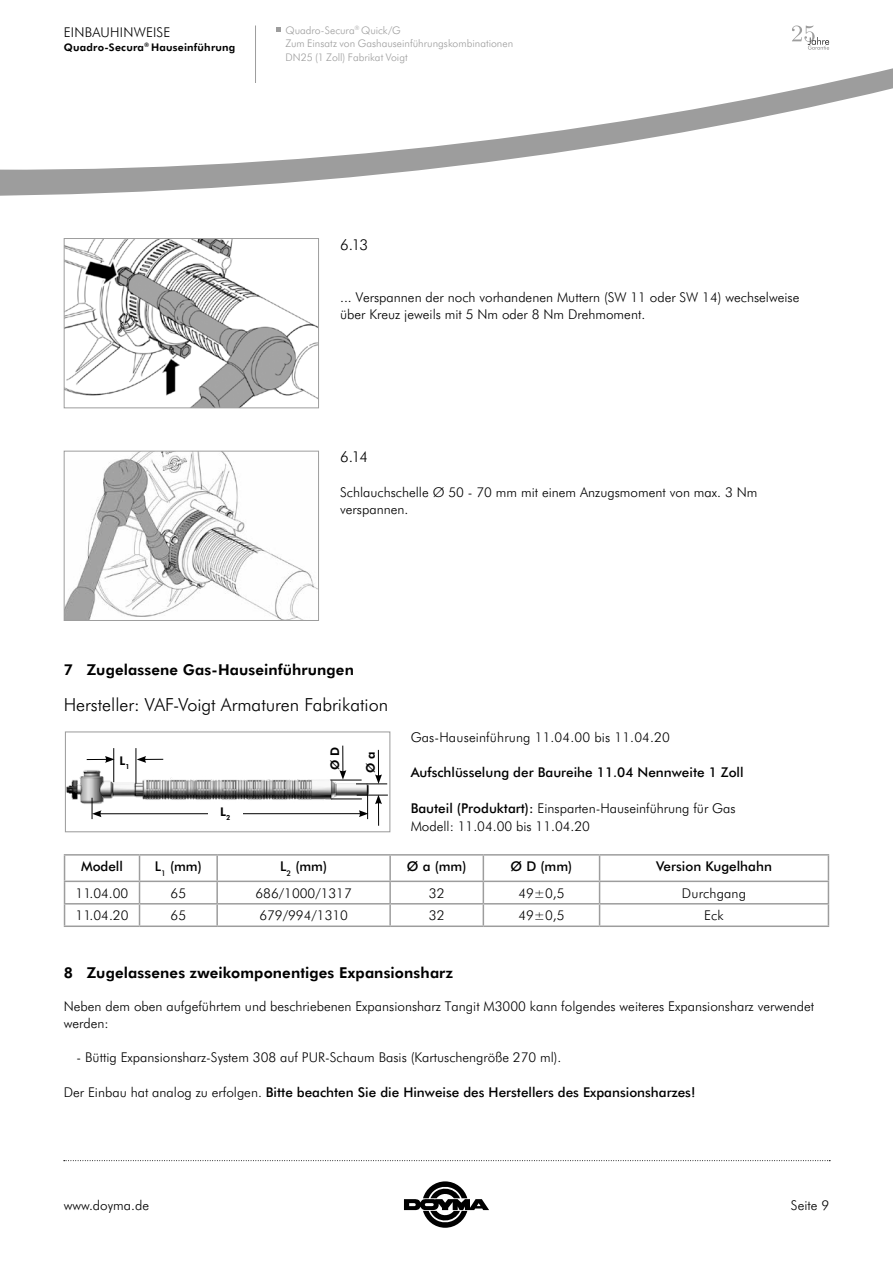
<style>
.page{position:relative;width:893px;height:1263px;background:#fff}
.page>*{position:absolute;margin:0;border:0;box-sizing:border-box;transform-origin:0 0}
.t1{font:300 18px "Futura BT";color:#000}
.t2{font:700 15px "Futura BT";letter-spacing:.01em;color:#000}
.t3{font:300 15px "Futura BT";color:#000}
.t4{font:300 13.5px/17.2px "Futura BT";color:#000}
.t5{font:500 13.5px "Futura BT";color:#000}
.t6{font:300 13.5px "Futura BT";letter-spacing:.02em;color:#000}
.t7{font:700 12px "Futura BT";color:#000}
.t8{font:300 10.5px/13.5px "Futura BT";color:#9d9d9d}
.t9{font:700 10.5px "Futura BT";letter-spacing:.02em;color:#000}
.s1{font-weight:500}
.s2{font-weight:300}
</style>
<div class="page">
<svg style="left:0;top:25px;width:893px;height:171px"></svg>
<svg style="left:64px;top:1160px;width:766px;height:1px"></svg>
<svg style="left:404px;top:1181px;width:85px;height:47px"></svg>
<hr style="left:255px;top:26px;width:1px;height:57px;background:#9d9d9d">
<svg style="left:792px;top:26px;width:37px;height:24px"></svg>
<svg style="left:276px;top:28px;width:5px;height:4px"></svg>
<hr style="left:64px;top:854px;width:76px;height:2px;background:#9d9d9d">
<hr style="left:140px;top:854px;width:77px;height:2px;background:#9d9d9d">
<hr style="left:217px;top:854px;width:173px;height:2px;background:#9d9d9d">
<hr style="left:216px;top:856px;width:2px;height:24px;background:#9d9d9d">
<hr style="left:390px;top:854px;width:93px;height:2px;background:#9d9d9d">
<hr style="left:389px;top:856px;width:2px;height:24px;background:#9d9d9d">
<hr style="left:483px;top:854px;width:117px;height:2px;background:#9d9d9d">
<hr style="left:600px;top:854px;width:229px;height:2px;background:#9d9d9d">
<hr style="left:64px;top:880px;width:76px;height:2px;background:#9d9d9d">
<hr style="left:140px;top:880px;width:77px;height:2px;background:#9d9d9d">
<hr style="left:217px;top:880px;width:173px;height:2px;background:#9d9d9d">
<hr style="left:216px;top:882px;width:2px;height:21px;background:#9d9d9d">
<hr style="left:390px;top:880px;width:93px;height:2px;background:#9d9d9d">
<hr style="left:389px;top:882px;width:2px;height:21px;background:#9d9d9d">
<hr style="left:483px;top:880px;width:117px;height:2px;background:#9d9d9d">
<hr style="left:600px;top:880px;width:229px;height:2px;background:#9d9d9d">
<hr style="left:64px;top:903px;width:76px;height:1px;background:#9d9d9d">
<svg style="left:64px;top:856px;width:1px;height:69px"></svg>
<hr style="left:140px;top:903px;width:77px;height:1px;background:#9d9d9d">
<svg style="left:139px;top:856px;width:1px;height:69px"></svg>
<hr style="left:217px;top:903px;width:173px;height:1px;background:#9d9d9d">
<hr style="left:216px;top:904px;width:2px;height:21px;background:#9d9d9d">
<hr style="left:390px;top:903px;width:93px;height:1px;background:#9d9d9d">
<hr style="left:389px;top:904px;width:2px;height:21px;background:#9d9d9d">
<hr style="left:483px;top:903px;width:117px;height:1px;background:#9d9d9d">
<svg style="left:483px;top:856px;width:1px;height:69px"></svg>
<hr style="left:600px;top:903px;width:229px;height:1px;background:#9d9d9d">
<svg style="left:599px;top:856px;width:1px;height:69px"></svg>
<svg style="left:828px;top:856px;width:1px;height:69px"></svg>
<hr style="left:64px;top:925px;width:76px;height:2px;background:#9d9d9d">
<hr style="left:140px;top:925px;width:77px;height:2px;background:#9d9d9d">
<hr style="left:217px;top:925px;width:173px;height:2px;background:#9d9d9d">
<hr style="left:390px;top:925px;width:93px;height:2px;background:#9d9d9d">
<hr style="left:483px;top:925px;width:117px;height:2px;background:#9d9d9d">
<hr style="left:600px;top:925px;width:229px;height:2px;background:#9d9d9d">
<img style="left:67px;top:745px;width:321px;height:75px">
<div style="left:65px;top:731px;width:325px;height:101px;border:1px solid #9d9d9d"></div>
<hr style="left:367px;top:785px;width:1px;height:34px;background:#000">
<hr style="left:99px;top:813px;width:262px;height:1px;background:#000">
<svg style="left:92px;top:798px;width:10px;height:21px"></svg>
<svg style="left:359px;top:810px;width:9px;height:7px"></svg>
<hr style="left:136px;top:748px;width:1px;height:36px;background:#000">
<hr style="left:113px;top:748px;width:1px;height:34px;background:#000">
<svg style="left:87px;top:756px;width:27px;height:7px"></svg>
<svg style="left:137px;top:756px;width:26px;height:7px"></svg>
<svg style="left:375px;top:796px;width:7px;height:30px"></svg>
<svg style="left:375px;top:750px;width:7px;height:33px"></svg>
<svg style="left:339px;top:746px;width:7px;height:34px"></svg>
<hr style="left:356px;top:783px;width:31px;height:1px;background:#000">
<hr style="left:330px;top:780px;width:32px;height:1px;background:#000">
<hr style="left:357px;top:795px;width:31px;height:1px;background:#000">
<hr style="left:331px;top:798px;width:31px;height:1px;background:#000">
<div style="left:208px;top:806px;width:35px;height:18px;background:#fff"></div>
<img style="left:66px;top:453px;width:251px;height:166px">
<div style="left:64px;top:451px;width:255px;height:170px;border:1px solid #9d9d9d"></div>
<img style="left:66px;top:240px;width:251px;height:166px">
<div style="left:64px;top:238px;width:255px;height:170px;border:1px solid #9d9d9d"></div>
<p class="t6" style="left:64px;top:23px;width:108px">EINBAUHINWEISE</p>
<p class="t9" style="left:64px;top:40px;width:173px">Quadro-Secura<sup>®</sup> Hauseinführung</p>
<p class="t8" style="left:285px;top:23px;width:229px">Quadro-Secura<sup>®</sup> Quick/G<br>Zum Einsatz von Gashauseinführungskombinationen<br>DN25 (1 Zoll) Fabrikat Voigt</p>
<p class="t3" style="left:340px;top:234px;width:29px">6.13</p>
<p class="t4" style="left:340px;top:288px;width:461px">... Verspannen der noch vorhandenen Muttern (SW 11 oder SW 14) wechselweise über Kreuz jeweils mit 5 Nm oder 8 Nm Drehmoment.</p>
<p class="t3" style="left:340px;top:447px;width:29px">6.14</p>
<p class="t4" style="left:340px;top:483px;width:419px">Schlauchschelle Ø 50 - 70 mm mit einem Anzugsmoment von max. 3 Nm verspannen.</p>
<p class="t2" style="left:64px;top:659px;width:292px">7 Zugelassene Gas-Hauseinführungen</p>
<h1 class="t1" style="left:64px;top:693px;width:326px">Hersteller: VAF-Voigt Armaturen Fabrikation</h1>
<p class="t7" style="left:119px;top:752px;width:12px">L<sub>1</sub></p>
<p class="t7" style="left:326px;top:770px;width:25px;rotate:-90deg">Ø D</p>
<p class="t7" style="left:362px;top:773px;width:23px;rotate:-90deg">Ø a</p>
<p class="t7" style="left:220px;top:803px;width:12px">L<sub>2</sub></p>
<p class="t4" style="left:411px;top:728px;width:261px">Gas-Hauseinführung 11.04.00 bis 11.04.20</p>
<p class="t5" style="left:411px;top:763px;width:335px">Aufschlüsselung der Baureihe 11.04 Nennweite 1 Zoll</p>
<p class="t4" style="left:411px;top:798px;width:327px;line-height:18px"><span class="s1">Bauteil (Produktart):</span> Einsparten-Hauseinführung für Gas<br>Modell: 11.04.00 bis 11.04.20</p>
<p class="t5" style="left:81px;top:857px;width:44px">Modell</p>
<p class="t5" style="left:155px;top:857px;width:48px">L<sub>1</sub> (mm)</p>
<p class="t5" style="left:280px;top:857px;width:48px">L<sub>2</sub> (mm)</p>
<p class="t5" style="left:407px;top:857px;width:61px">Ø a (mm)</p>
<p class="t5" style="left:511px;top:857px;width:63px">Ø D (mm)</p>
<p class="t5" style="left:656px;top:857px;width:117px">Version Kugelhahn</p>
<p class="t4" style="left:76px;top:884px;width:54px">11.04.00</p>
<p class="t4" style="left:170px;top:884px;width:17px">65</p>
<p class="t4" style="left:255px;top:884px;width:98px">686/1000/1317</p>
<p class="t4" style="left:429px;top:884px;width:17px">32</p>
<p class="t4" style="left:518px;top:884px;width:48px">49±0,5</p>
<p class="t4" style="left:682px;top:884px;width:66px">Durchgang</p>
<p class="t4" style="left:76px;top:906px;width:54px">11.04.20</p>
<p class="t4" style="left:171px;top:906px;width:17px">65</p>
<p class="t4" style="left:259px;top:906px;width:90px">679/994/1310</p>
<p class="t4" style="left:429px;top:906px;width:17px">32</p>
<p class="t4" style="left:518px;top:906px;width:48px">49±0,5</p>
<p class="t4" style="left:704px;top:906px;width:21px">Eck</p>
<p class="t2" style="left:64px;top:962px;width:391px">8 Zugelassenes zweikomponentiges Expansionsharz</p>
<p class="t4" style="left:64px;top:997px;width:752px">Neben dem oben aufgeführtem und beschriebenen Expansionsharz Tangit M3000 kann folgendes weiteres Expansionsharz verwendet werden:</p>
<p class="t4" style="left:77px;top:1048px;width:486px">- Büttig Expansionsharz-System 308 auf PUR-Schaum Basis (Kartuschengröße 270 ml).</p>
<p class="t5" style="left:64px;top:1082px;width:633px"><span class="s2">Der Einbau hat analog zu erfolgen.</span> Bitte beachten Sie die Hinweise des Herstellers des Expansionsharzes!</p>
<p class="t4" style="left:64px;top:1196px;width:87px">www.doyma.de</p>
<p class="t4" style="left:791px;top:1196px;width:40px">Seite 9</p>
</div>
